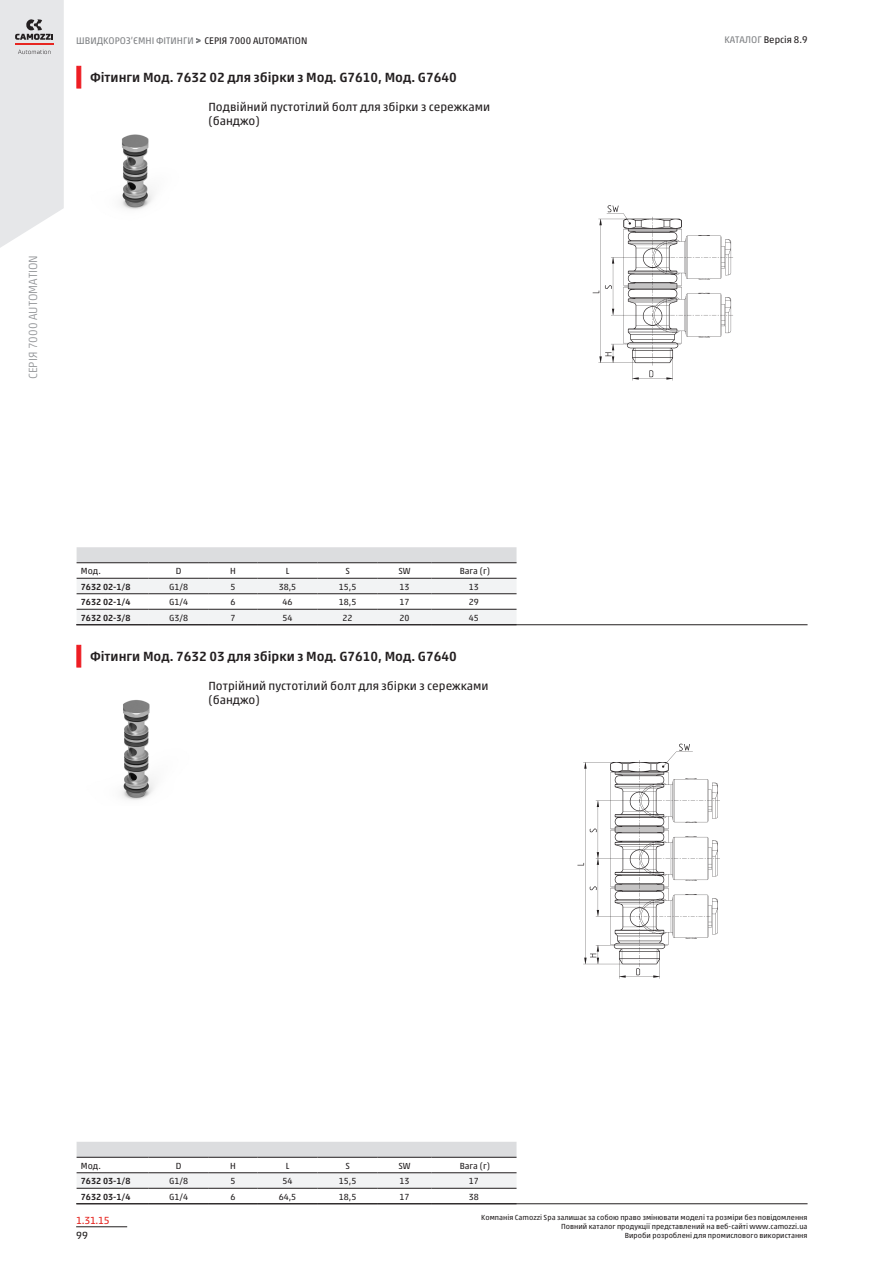
<style>
.page{position:relative;width:893px;height:1263px;background:#fff}
.page>*{position:absolute;margin:0;border:0;box-sizing:border-box;transform-origin:0 0}
.blockTitle_value{font:500 13.5px "Akko W1 G";color:#231f20}
.normal_value{font:12px/14.4px "Akko W1 G";color:#231f20}
.t1{font:300 12px "Akko W1 G";color:#939598}
.secL{font:10.5px "Akko W1 G";color:#e72621}
.sec4L{font:10.5px "Akko W1 G";color:#231f20}
.headTitleL{font:9.75px "Akko W1 G";color:#808285}
.footTitleL{font:9.75px "Akko W1 G";color:#231f20}
.models_cell{font:9px "Akko W1 G";color:#231f20}
.models_row_header{font:500 9px "Akko W1 G";color:#231f20}
.models_header{font:9px "Akko W1 G";letter-spacing:-.005em;color:#231f20}
.models_model{font:9px "Akko W1 G";color:#231f20}
.footNotesL{font:7.5px "Akko W1 G";color:#231f20}
.s1{font-size:9px}
.s2{color:#231f20}
.s3{color:#808285}
</style>
<div class="page">
<hr style="left:76px;top:1226px;width:51px;height:1px;background:#231f20">
<svg style="left:0;top:0;width:64px;height:248px;background:#e4e4e6"></svg>
<svg style="left:76px;top:66px;width:5px;height:22px"></svg>
<div style="left:77px;top:547px;width:440px;height:15px;background:#dcdddf"></div>
<svg style="left:77px;top:579px;width:440px;height:45px"></svg>
<hr style="left:77px;top:593px;width:72px;height:1px;background:#231f20">
<hr style="left:77px;top:609px;width:72px;height:1px;background:#231f20">
<hr style="left:149px;top:593px;width:60px;height:1px;background:#231f20">
<hr style="left:149px;top:609px;width:60px;height:1px;background:#231f20">
<hr style="left:209px;top:593px;width:48px;height:1px;background:#231f20">
<hr style="left:209px;top:609px;width:48px;height:1px;background:#231f20">
<hr style="left:257px;top:593px;width:61px;height:1px;background:#231f20">
<hr style="left:257px;top:609px;width:61px;height:1px;background:#231f20">
<hr style="left:318px;top:593px;width:60px;height:1px;background:#231f20">
<hr style="left:318px;top:609px;width:60px;height:1px;background:#231f20">
<hr style="left:378px;top:593px;width:53px;height:1px;background:#231f20">
<hr style="left:378px;top:609px;width:53px;height:1px;background:#231f20">
<hr style="left:431px;top:593px;width:86px;height:1px;background:#231f20">
<hr style="left:431px;top:609px;width:86px;height:1px;background:#231f20">
<hr style="left:77px;top:562px;width:72px;height:1px;background:#231f20">
<hr style="left:77px;top:578px;width:72px;height:1px;background:#231f20">
<hr style="left:149px;top:562px;width:60px;height:1px;background:#231f20">
<hr style="left:149px;top:578px;width:60px;height:1px;background:#231f20">
<hr style="left:209px;top:562px;width:48px;height:1px;background:#231f20">
<hr style="left:209px;top:578px;width:48px;height:1px;background:#231f20">
<hr style="left:257px;top:562px;width:61px;height:1px;background:#231f20">
<hr style="left:257px;top:578px;width:61px;height:1px;background:#231f20">
<hr style="left:318px;top:562px;width:60px;height:1px;background:#231f20">
<hr style="left:318px;top:578px;width:60px;height:1px;background:#231f20">
<hr style="left:378px;top:562px;width:53px;height:1px;background:#231f20">
<hr style="left:378px;top:578px;width:53px;height:1px;background:#231f20">
<hr style="left:431px;top:562px;width:86px;height:1px;background:#231f20">
<hr style="left:431px;top:578px;width:86px;height:1px;background:#231f20">
<hr style="left:76px;top:624px;width:731px;height:1px;background:#231f20">
<img style="left:120px;top:134px;width:33px;height:76px">
<img style="left:592px;top:205px;width:141px;height:176px">
<svg style="left:76px;top:645px;width:5px;height:22px"></svg>
<div style="left:77px;top:1142px;width:440px;height:15px;background:#dcdddf"></div>
<svg style="left:77px;top:1173px;width:440px;height:15px"></svg>
<hr style="left:77px;top:1188px;width:72px;height:1px;background:#231f20">
<hr style="left:149px;top:1188px;width:60px;height:1px;background:#231f20">
<hr style="left:209px;top:1188px;width:48px;height:1px;background:#231f20">
<hr style="left:257px;top:1188px;width:61px;height:1px;background:#231f20">
<hr style="left:318px;top:1188px;width:60px;height:1px;background:#231f20">
<hr style="left:378px;top:1188px;width:53px;height:1px;background:#231f20">
<hr style="left:431px;top:1188px;width:86px;height:1px;background:#231f20">
<hr style="left:77px;top:1157px;width:72px;height:1px;background:#231f20">
<hr style="left:77px;top:1172px;width:72px;height:1px;background:#231f20">
<hr style="left:149px;top:1157px;width:60px;height:1px;background:#231f20">
<hr style="left:149px;top:1172px;width:60px;height:1px;background:#231f20">
<hr style="left:209px;top:1157px;width:48px;height:1px;background:#231f20">
<hr style="left:209px;top:1172px;width:48px;height:1px;background:#231f20">
<hr style="left:257px;top:1157px;width:61px;height:1px;background:#231f20">
<hr style="left:257px;top:1172px;width:61px;height:1px;background:#231f20">
<hr style="left:318px;top:1157px;width:60px;height:1px;background:#231f20">
<hr style="left:318px;top:1172px;width:60px;height:1px;background:#231f20">
<hr style="left:378px;top:1157px;width:53px;height:1px;background:#231f20">
<hr style="left:378px;top:1172px;width:53px;height:1px;background:#231f20">
<hr style="left:431px;top:1157px;width:86px;height:1px;background:#231f20">
<hr style="left:431px;top:1172px;width:86px;height:1px;background:#231f20">
<hr style="left:76px;top:1203px;width:731px;height:1px;background:#231f20">
<img style="left:121px;top:700px;width:34px;height:100px">
<img style="left:577px;top:743px;width:143px;height:236px">
<p class="headTitleL" style="left:76px;top:33px;width:233px">ШВИДКОРОЗ’ЄМНІ ФІТИНГИ <span class="s1">&gt;</span> <span class="s2">СЕРІЯ 7000 AUTOMATION</span></p>
<p class="footTitleL" style="left:724px;top:33px;width:85px"><span class="s3">КАТАЛОГ</span> Версія 8.9</p>
<p class="blockTitle_value" style="left:90px;top:68px;width:368px">Фітинги Мод. 7632 02 для збірки з Мод. G7610, Мод. G7640</p>
<p class="normal_value" style="left:208px;top:98px;width:283px">Подвійний пустотілий болт для збірки з сережками (банджо)</p>
<p class="t1" style="left:24px;top:379px;width:126px;rotate:-90deg">СЕРІЯ 7000 AUTOMATION</p>
<p class="models_model" style="left:81px;top:564px;width:22px">Мод.</p>
<p class="models_header" style="left:176px;top:564px;width:7px">D</p>
<p class="models_header" style="left:230px;top:564px;width:7px">H</p>
<p class="models_header" style="left:286px;top:564px;width:5px">L</p>
<p class="models_header" style="left:345px;top:564px;width:6px">S</p>
<p class="models_header" style="left:399px;top:564px;width:14px">SW</p>
<p class="models_header" style="left:460px;top:564px;width:32px">Вага (г)</p>
<p class="models_row_header" style="left:81px;top:580px;width:51px">7632 02-1/8</p>
<p class="models_cell" style="left:169px;top:580px;width:20px">G1/8</p>
<p class="models_cell" style="left:231px;top:580px;width:7px">5</p>
<p class="models_cell" style="left:279px;top:580px;width:19px">38,5</p>
<p class="models_cell" style="left:339px;top:580px;width:19px">15,5</p>
<p class="models_cell" style="left:399px;top:580px;width:12px">13</p>
<p class="models_cell" style="left:469px;top:580px;width:12px">13</p>
<p class="models_row_header" style="left:81px;top:595px;width:51px">7632 02-1/4</p>
<p class="models_cell" style="left:169px;top:595px;width:20px">G1/4</p>
<p class="models_cell" style="left:231px;top:595px;width:7px">6</p>
<p class="models_cell" style="left:282px;top:595px;width:12px">46</p>
<p class="models_cell" style="left:339px;top:595px;width:19px">18,5</p>
<p class="models_cell" style="left:399px;top:595px;width:12px">17</p>
<p class="models_cell" style="left:469px;top:595px;width:12px">29</p>
<p class="models_row_header" style="left:81px;top:611px;width:51px">7632 02-3/8</p>
<p class="models_cell" style="left:169px;top:611px;width:20px">G3/8</p>
<p class="models_cell" style="left:231px;top:611px;width:7px">7</p>
<p class="models_cell" style="left:282px;top:611px;width:12px">54</p>
<p class="models_cell" style="left:343px;top:611px;width:12px">22</p>
<p class="models_cell" style="left:399px;top:611px;width:12px">20</p>
<p class="models_cell" style="left:469px;top:611px;width:12px">45</p>
<p class="blockTitle_value" style="left:90px;top:647px;width:368px">Фітинги Мод. 7632 03 для збірки з Мод. G7610, Мод. G7640</p>
<p class="normal_value" style="left:208px;top:677px;width:282px">Потрійний пустотілий болт для збірки з сережками (банджо)</p>
<p class="models_model" style="left:81px;top:1159px;width:22px">Мод.</p>
<p class="models_header" style="left:176px;top:1159px;width:7px">D</p>
<p class="models_header" style="left:230px;top:1159px;width:7px">H</p>
<p class="models_header" style="left:286px;top:1159px;width:5px">L</p>
<p class="models_header" style="left:345px;top:1159px;width:6px">S</p>
<p class="models_header" style="left:399px;top:1159px;width:14px">SW</p>
<p class="models_header" style="left:460px;top:1159px;width:32px">Вага (г)</p>
<p class="models_row_header" style="left:81px;top:1174px;width:51px">7632 03-1/8</p>
<p class="models_cell" style="left:169px;top:1174px;width:20px">G1/8</p>
<p class="models_cell" style="left:231px;top:1174px;width:7px">5</p>
<p class="models_cell" style="left:282px;top:1174px;width:12px">54</p>
<p class="models_cell" style="left:339px;top:1174px;width:19px">15,5</p>
<p class="models_cell" style="left:399px;top:1174px;width:12px">13</p>
<p class="models_cell" style="left:469px;top:1174px;width:12px">17</p>
<p class="models_row_header" style="left:81px;top:1190px;width:51px">7632 03-1/4</p>
<p class="models_cell" style="left:169px;top:1190px;width:20px">G1/4</p>
<p class="models_cell" style="left:231px;top:1190px;width:7px">6</p>
<p class="models_cell" style="left:279px;top:1190px;width:19px">64,5</p>
<p class="models_cell" style="left:339px;top:1190px;width:19px">18,5</p>
<p class="models_cell" style="left:399px;top:1190px;width:12px">17</p>
<p class="models_cell" style="left:469px;top:1190px;width:12px">38</p>
<p class="secL" style="left:76px;top:1212px;width:35px">1.31.15</p>
<p class="sec4L" style="left:76px;top:1228px;width:13px">99</p>
<p class="footNotesL" style="left:481px;top:1212px;width:328px">Компанія Camozzi Spa залишає за собою право змінювати моделі та розміри без повідомлення</p>
<p class="footNotesL" style="left:561px;top:1221px;width:248px">Повний каталог продукції представлений на веб-сайті www.camozzi.ua</p>
<p class="footNotesL" style="left:625px;top:1230px;width:184px">Вироби розроблені для промислового використання</p>
</div>
